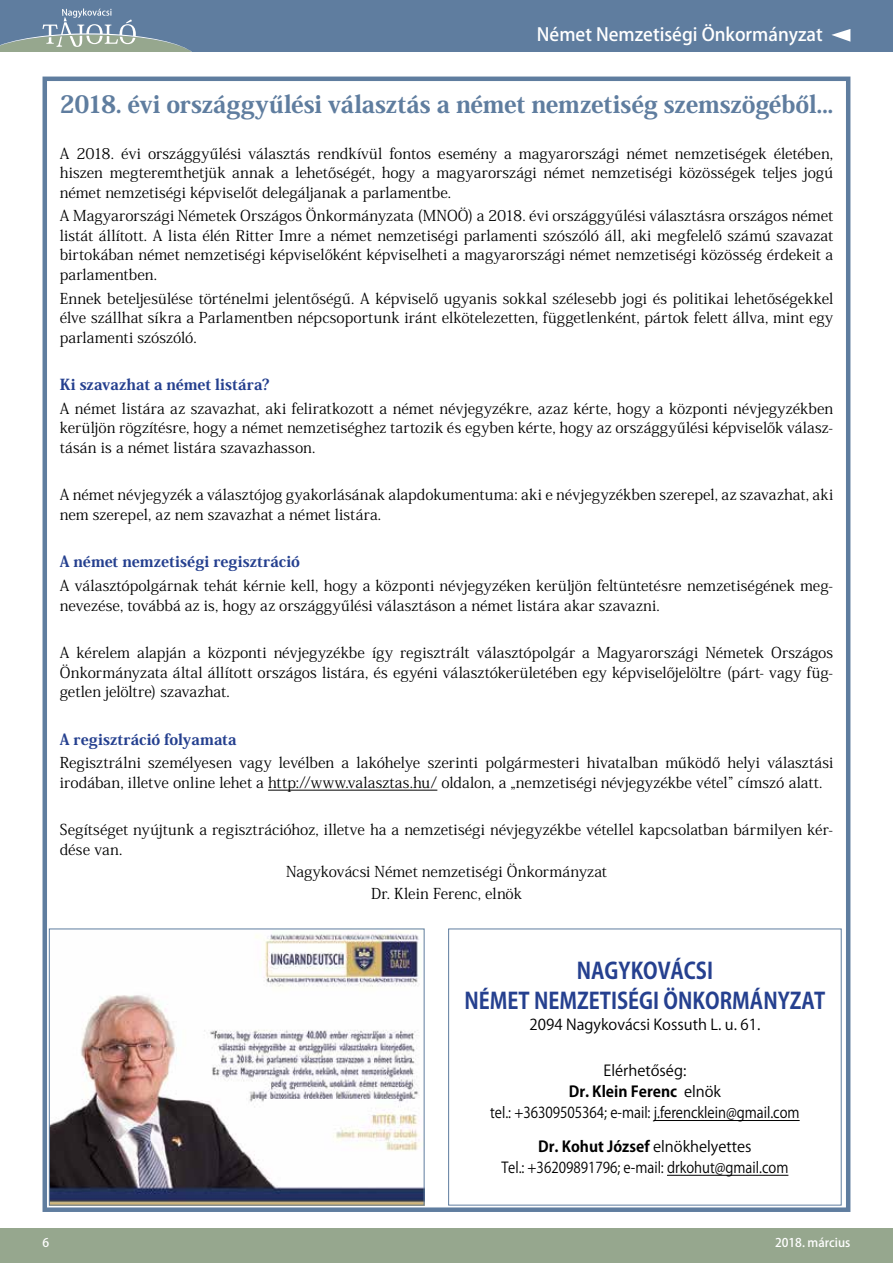
<style>
.page{position:relative;width:893px;height:1263px;background:#fff}
.page>*{position:absolute;margin:0;border:0;box-sizing:border-box;transform-origin:0 0}
.t1{font:800 24px "Koz Min Pr 6 N";letter-spacing:-.005em;color:#5f7d9f}
.t2{font:700 22.5px/30px "Koz Go Pr 6 N";color:#25408f;text-align:center;scale:.9 1}
.t3{font:500 18px "Koz Go Pr 6 N";color:#fff}
.t4{font:15px/19.5px "Koz Min Pr 6 N";letter-spacing:.005em;color:#000;text-align:justify}
.t5{font:15px/21px "Koz Go Pr 6 N";color:#000;text-align:center}
.t6{font:800 15px "Koz Min Pr 6 N";letter-spacing:.005em;color:#25408f}
.t7{font:500 12px "Koz Go Pr 6 N";color:#fff}
.s1{font-weight:700}
</style>
<div class="page">
<div style="left:0;top:0;width:893px;height:51px;background:#5f7d9f"></div>
<svg style="left:831px;top:29px;width:19px;height:13px"></svg>
<svg style="left:0;top:9px;width:191px;height:42px"></svg>
<div style="left:0;top:1229px;width:893px;height:34px;background:#96a78e"></div>
<hr style="left:268px;top:790px;width:169px;height:1px;background:#000">
<div style="left:43px;top:77px;width:807px;height:1135px;border:4px solid #5f7d9f"></div>
<img style="left:51px;top:932px;width:371px;height:271px">
<hr style="left:654px;top:1120px;width:146px;height:1px;background:#000">
<hr style="left:667px;top:1175px;width:121px;height:1px;background:#000">
<div style="left:448px;top:928px;width:394px;height:277px;border:1px solid #5f7d9f"></div>
<p class="t3" style="left:537px;top:25px;width:287px">Német Nemzetiségi Önkormányzat</p>
<h1 class="t1" style="left:60px;top:90px;width:775px">2018. évi országgyűlési választás a német nemzetiség szemszögéből...</h1>
<p class="t4" style="left:60px;top:144px;width:775px">A 2018. évi országgyűlési választás rendkívül fontos esemény a magyarországi német nemzetiségek életében, hiszen megteremthetjük annak a lehetőségét, hogy a magyarországi német nemzetiségi közösségek teljes jogú német nemzetiségi képviselőt delegáljanak a parlamentbe.</p>
<p class="t4" style="left:60px;top:206px;width:775px">A Magyarországi Németek Országos Önkormányzata (MNOÖ) a 2018. évi országgyűlési választásra országos német listát állított. A lista élén Ritter Imre a német nemzetiségi parlamenti szószóló áll, aki megfelelő számú szavazat birtokában német nemzetiségi képviselőként képviselheti a magyarországi német nemzetiségi közösség érdekeit a parlamentben.</p>
<p class="t4" style="left:60px;top:289px;width:775px">Ennek beteljesülése történelmi jelentőségű. A képviselő ugyanis sokkal szélesebb jogi és politikai lehetőségekkel élve szállhat síkra a Parlamentben népcsoportunk iránt elkötelezetten, függetlenként, pártok felett állva, mint egy parlamenti szószóló.</p>
<p class="t6" style="left:60px;top:376px;width:211px">Ki szavazhat a német listára?</p>
<p class="t4" style="left:60px;top:399px;width:775px">A német listára az szavazhat, aki feliratkozott a német névjegyzékre, azaz kérte, hogy a központi névjegyzékben kerüljön rögzítésre, hogy a német nemzetiséghez tartozik és egyben kérte, hogy az országgyűlési képviselők válasz&shy;tásán is a német listára szavazhasson.</p>
<p class="t4" style="left:60px;top:485px;width:775px">A német névjegyzék a választójog gyakorlásának alapdokumentuma: aki e névjegyzékben szerepel, az szavazhat, aki nem szerepel, az nem szavazhat a német listára.</p>
<p class="t6" style="left:60px;top:553px;width:242px">A német nemzetiségi regisztráció</p>
<p class="t4" style="left:60px;top:576px;width:775px">A választópolgárnak tehát kérnie kell, hogy a központi névjegyzéken kerüljön feltüntetésre nemzetiségének meg&shy;nevezése, továbbá az is, hogy az országgyűlési választáson a német listára akar szavazni.</p>
<p class="t4" style="left:60px;top:643px;width:775px">A kérelem alapján a központi névjegyzékbe így regisztrált választópolgár a Magyarországi Németek Országos Önkormányzata által állított országos listára, és egyéni választókerületében egy képviselőjelöltre (párt- vagy füg&shy;getlen jelöltre) szavazhat.</p>
<p class="t6" style="left:60px;top:731px;width:178px">A regisztráció folyamata</p>
<p class="t4" style="left:60px;top:753px;width:775px">Regisztrálni személyesen vagy levélben a lakóhelye szerinti polgármesteri hivatalban működő helyi választási irodában, illetve online lehet a http://www.valasztas.hu/ oldalon, a „nemzetiségi névjegyzékbe vétel” címszó alatt.</p>
<p class="t4" style="left:60px;top:820px;width:775px">Segítséget nyújtunk a regisztrációhoz, illetve ha a nemzetiségi névjegyzékbe vétellel kapcsolatban bármilyen kér&shy;dése van.</p>
<p class="t4" style="left:286px;top:861px;width:322px;line-height:22.2px;text-align:center">Nagykovácsi Német nemzetiségi Önkormányzat<br>Dr. Klein Ferenc, elnök</p>
<h2 class="t2" style="left:464px;top:956px;width:403px">NAGYKOVÁCSI<br>NÉMET NEMZETISÉGI ÖNKORMÁNYZAT</h2>
<p class="t5" style="left:529px;top:1014px;width:232px">2094 Nagykovácsi Kossuth L. u. 61.</p>
<p class="t5" style="left:490px;top:1061px;width:311px">Elérhetőség:<br><span class="s1">Dr. Klein Ferenc</span> elnök<br>tel.: +36309505364; e-mail: j.ferencklein@gmail.com</p>
<p class="t5" style="left:501px;top:1136px;width:288px"><span class="s1">Dr. Kohut József</span> elnökhelyettes<br>Tel.: +36209891796; e-mail: drkohut@gmail.com</p>
<p class="t7" style="left:43px;top:1236px;width:8px">6</p>
<p class="t7" style="left:775px;top:1236px;width:77px">2018. március</p>
<p class="t7" style="left:43px;top:1236px;width:8px">4</p>
<p class="t7" style="left:795px;top:1236px;width:8px">5</p>
</div>
